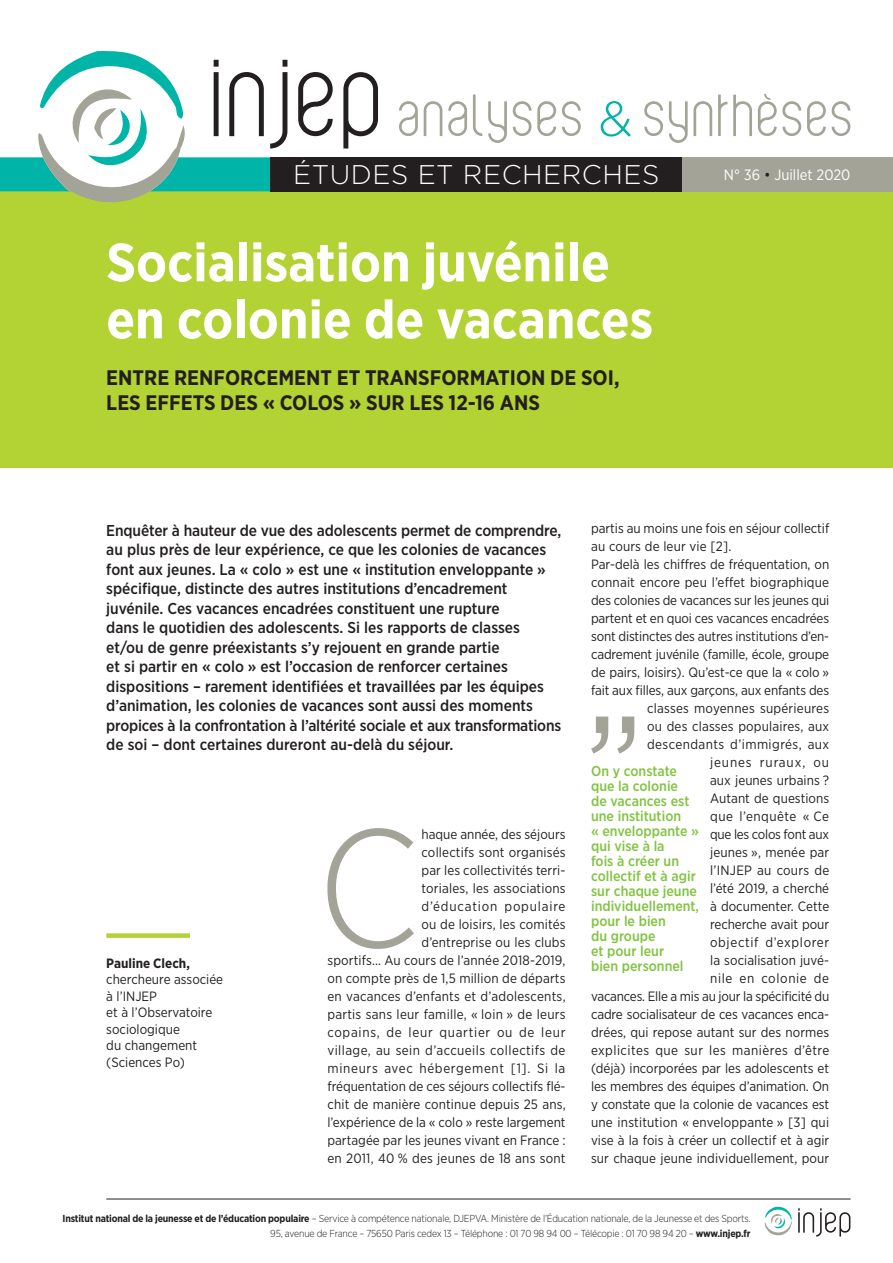
<style>
.page{position:relative;width:893px;height:1263px;background:#fff}
.page>*{position:absolute;margin:0;border:0;box-sizing:border-box;transform-origin:0 0}
.Texte_courant_lettri{font:300 167.85px "Gotham Narrow";color:#a4a397}
.Titre_général{font:700 54px/57px "Gotham Narrow";color:#fff}
.t1{font:300 27px "Gotham";letter-spacing:.02em;color:#fff}
.Soustitre_général{font:700 21px/25.2px "Gotham Narrow";color:#231f20}
.Chapo_général{font:500 15.75px/19.5px "Gotham Narrow";color:#231f20}
.Date_N{font:15px "Gotham Narrow";color:#fff}
.Relance{font:500 14.25px/15px "Gotham Narrow";color:#81c340}
.Texte_courant{font:13.5px/18px "Gotham Narrow";color:#231f20;text-align:right}
.Texte_courant_lettri-2{font:13.5px/18px "Gotham Narrow";letter-spacing:.01em;color:#231f20;text-align:right}
.Auteur_fonction{font:13.5px/16.5px "Gotham Narrow";color:#231f20}
.t2{font:300 10.2px/14.2px "Gotham Narrow";letter-spacing:-.02em;color:#231f20;text-align:right}
.s1{color:#231f20}
.s2{font-weight:700}
</style>
<div class="page">
<div style="left:0;top:191px;width:893px;height:277px;background:#b3d234"></div>
<div style="left:270px;top:157px;width:412px;height:34px;background:#231f20"></div>
<svg style="left:0;top:51px;width:287px;height:152px"></svg>
<svg style="left:298px;top:72px;width:35px;height:64px"></svg>
<svg style="left:343px;top:72px;width:35px;height:77px"></svg>
<svg style="left:644px;top:94px;width:206px;height:49px"></svg>
<svg style="left:601px;top:101px;width:30px;height:36px"></svg>
<svg style="left:399px;top:95px;width:182px;height:48px"></svg>
<div style="left:682px;top:157px;width:211px;height:34px;background:#a4a397"></div>
<svg style="left:798px;top:1208px;width:52px;height:28px"></svg>
<svg style="left:764px;top:1207px;width:28px;height:29px"></svg>
<hr style="left:106px;top:1199px;width:745px;height:1px;background:#231f20">
<div style="left:106px;top:933px;width:84px;height:5px;background:#b3d234"></div>
<svg style="left:591px;top:716px;width:43px;height:38px"></svg>
<h3 class="t1" style="left:293px;top:160px;width:368px">ÉTUDES ET RECHERCHES</h3>
<p class="Titre_général" style="left:106px;top:233px;width:548px">Socialisation juvénile en colonie de vacances</p>
<p class="Soustitre_général" style="left:106px;top:365px;width:515px">ENTRE RENFORCEMENT ET TRANSFORMATION DE SOI,<br>LES EFFETS DES « COLOS » SUR LES 12-16 ANS</p>
<p class="Date_N" style="left:724px;top:165px;width:128px">N° 36 <span class="s1">•</span> Juillet 2020</p>
<p class="Chapo_général" style="left:106px;top:520px;width:456px">Enquêter à hauteur de vue des adolescents permet de comprendre, au plus près de leur expérience, ce que les colonies de vacances font aux jeunes. La « colo » est une « institution enveloppante » spécifique, distincte des autres institutions d’encadrement juvénile. Ces vacances encadrées constituent une rupture<br>dans le quotidien des adolescents. Si les rapports de classes et/ou de genre préexistants s’y rejouent en grande partie<br>et si partir en « colo » est l’occasion de renforcer certaines dispositions – rarement identifiées et travaillées par les équipes d’animation, les colonies de vacances sont aussi des moments propices à la confrontation à l’altérité sociale et aux transformations de soi – dont certaines dureront au-delà du séjour.</p>
<p class="Auteur_fonction" style="left:106px;top:954px;width:118px"><span class="s2">Pauline Clech, </span>chercheure associée à l’INJEP<br>et à l’Observatoire sociologique<br>du changement (Sciences Po)</p>
<p class="Texte_courant_lettri" style="left:317px;top:785px;width:104px">C</p>
<p class="Texte_courant_lettri-2" style="left:327px;top:825px;width:240px">haque année, des séjours<br>collectifs sont organisés<br>par les collectivités terri-<br>toriales, les associations<br>d’éducation populaire<br>ou de loisirs, les comités<br>d’entreprise ou les clubs<br>sportifs… Au cours de l’année 2018-2019, on compte près de 1,5 million de départs en vacances d’enfants et d’adolescents, partis sans leur famille, « loin » de leurs copains, de leur quartier ou de leur village, au sein d’accueils collectifs de mineurs avec hébergement [1]. Si la fréquentation de ces séjours collectifs flé&shy;chit de manière continue depuis 25 ans, l’expérience de la « colo » reste largement partagée par les jeunes vivant en France : en 2011, 40 % des jeunes de 18 ans sont</p>
<p class="Texte_courant_lettri-2" style="left:591px;top:519px;width:240px;text-align:left">partis au moins une fois en séjour collectif au cours de leur vie [2].</p>
<p class="Texte_courant" style="left:591px;top:555px;width:240px">Par-delà les chiffres de fréquentation, on connait encore peu l’effet biographique des colonies de vacances sur les jeunes qui partent et en quoi ces vacances encadrées sont distinctes des autres institutions d’en&shy;cadrement juvénile (famille, école, groupe de pairs, loisirs). Qu’est-ce que la « colo » fait aux filles, aux garçons, aux enfants des classes moyennes supérieures<br>ou des classes populaires, aux descendants d’immigrés, aux<br>jeunes ruraux, ou<br>aux jeunes urbains ?<br>Autant de questions<br>que l’enquête « Ce<br>que les colos font aux<br>jeunes », menée par<br>l’INJEP au cours de<br>l’été 2019, a cherché<br>à documenter. Cette<br>recherche avait pour<br>objectif d’explorer<br>la socialisation juvé-<br>nile en colonie de<br>vacances. Elle a mis au jour la spécificité du cadre socialisateur de ces vacances enca&shy;drées, qui repose autant sur des normes explicites que sur les manières d’être (déjà) incorporées par les adolescents et les membres des équipes d’animation. On y constate que la colonie de vacances est une institution « enveloppante » [3] qui vise à la fois à créer un collectif et à agir sur chaque jeune individuellement, pour</p>
<p class="Relance" style="left:591px;top:763px;width:110px">On y constate que la colonie<br>de vacances est une institution<br>« enveloppante » qui vise à la<br>fois à créer un collectif et à agir sur chaque jeune individuellement, pour le bien<br>du groupe<br>et pour leur<br>bien personnel</p>
<p class="t2" style="left:63px;top:1211px;width:689px"><span class="s2">Institut national de la jeunesse et de l’éducation populaire</span> – Service à compétence nationale, DJEPVA. Ministère de l’Éducation nationale, de la Jeunesse et des Sports.<br>95, avenue de France – 75650 Paris cedex 13 – Téléphone : 01 70 98 94 00 – Télécopie : 01 70 98 94 20 – <span class="s2">www.injep.fr</span></p>
</div>
